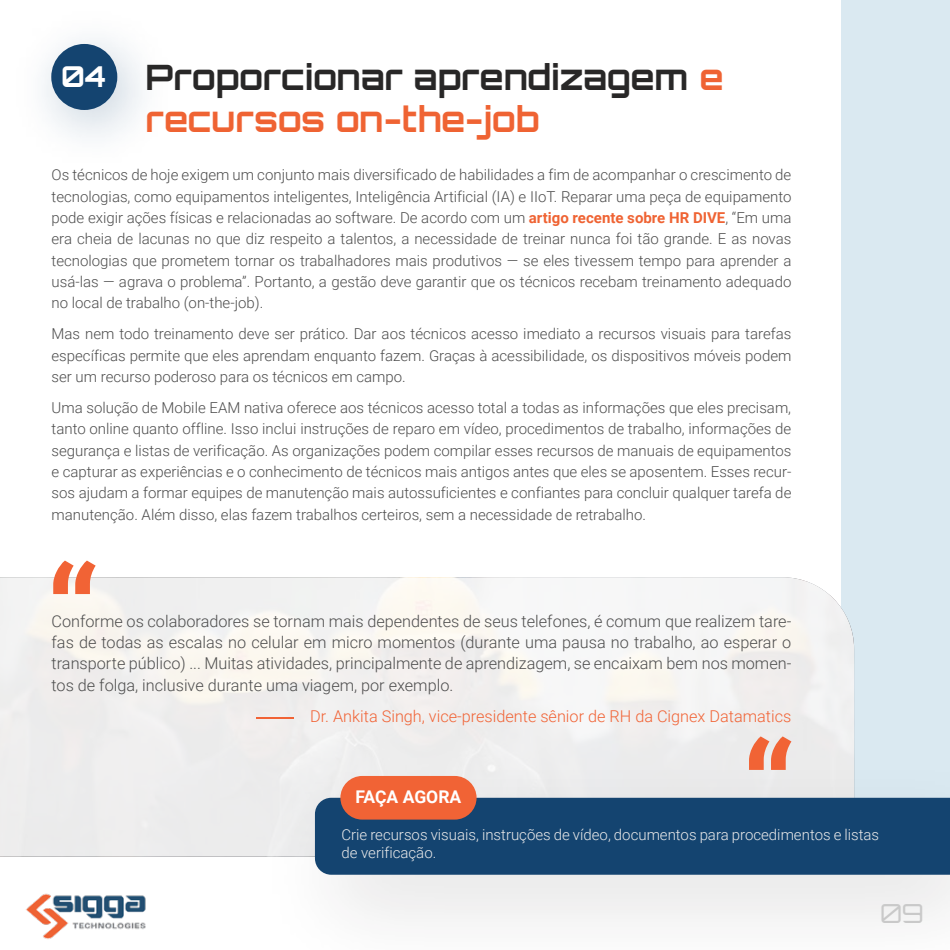
<style>
.page{position:relative;width:950px;height:950px;background:#fff}
.page>*{position:absolute;margin:0;border:0;box-sizing:border-box;transform-origin:0 0}
.t1{font:700 35px/42px "Orbitron";color:#282727}
.t2{font:700 28.75px "Orbitron";color:#fff}
.t3{font:26.25px "Orbitron";color:#c9c9c9}
.t4{font:700 17.5px "Roboto";color:#fff}
.t5{font:300 16.25px/21.2px "Roboto";color:#4d4d4d;text-align:justify}
.t6{font:300 16.25px "Roboto";color:#f16335}
.t7{font:300 15px/21.2px "Roboto";color:#4d4d4d;text-align:justify}
.t8{font:300 15px/18.8px "Roboto";color:#eaeaea}
.s1{color:#ef6333}
.s2{font-weight:700;color:#ef6333}
</style>
<div class="page">
<img style="left:44px;top:40px;width:98px;height:97px">
<div style="left:51px;top:44px;width:66px;height:66px;background:#144470;border-radius:50%"></div>
<div style="left:841px;top:0;width:108px;height:863px;background:#dae9f1"></div>
<svg style="left:0;top:577px;width:853px;height:279px;fill:#f2f1ef"></svg>
<img style="left:224px;top:724px;width:725px;height:195px">
<div style="left:315px;top:797px;width:634px;height:77px;background:#144470"></div>
<div style="left:340px;top:775px;width:136px;height:44px;background:#f16335;border-radius:22px"></div>
<div style="left:0;top:577px;width:15px;height:232px;background:#f0efef"></div>
<hr style="left:256px;top:717px;width:37px;height:1px;background:#f16335">
<svg style="left:53px;top:560px;width:43px;height:34px"></svg>
<svg style="left:748px;top:736px;width:43px;height:33px"></svg>
<img style="left:26px;top:893px;width:120px;height:46px">
<h2 class="t2" style="left:61px;top:59px;width:46px">04</h2>
<h1 class="t1" style="left:146px;top:57px;width:579px">Proporcionar aprendizagem <span class="s1">e recursos on-the-job</span></h1>
<p class="t7" style="left:52px;top:164px;width:741px">Os técnicos de hoje exigem um conjunto mais diversificado de habilidades a fim de acompanhar o crescimento de tecnologias, como equipamentos inteligentes, Inteligência Artificial (IA) e IIoT. Reparar uma peça de equipamento pode exigir ações físicas e relacionadas ao software. De acordo com um <span class="s2">artigo recente sobre HR DIVE</span>, “Em uma era cheia de lacunas no que diz respeito a talentos, a necessidade de treinar nunca foi tão grande. E as novas tecnologias que prometem tornar os trabalhadores mais produtivos — se eles tivessem tempo para aprender a usá-las — agrava o problema”. Portanto, a gestão deve garantir que os técnicos recebam treinamento adequado no local de trabalho (on-the-job).</p>
<p class="t7" style="left:52px;top:323px;width:741px">Mas nem todo treinamento deve ser prático. Dar aos técnicos acesso imediato a recursos visuais para tarefas específicas permite que eles aprendam enquanto fazem. Graças à acessibilidade, os dispositivos móveis podem ser um recurso poderoso para os técnicos em campo.</p>
<p class="t7" style="left:52px;top:396px;width:741px">Uma solução de Mobile EAM nativa oferece aos técnicos acesso total a todas as informações que eles precisam, tanto online quanto offline. Isso inclui instruções de reparo em vídeo, procedimentos de trabalho, informações de segurança e listas de verificação. As organizações podem compilar esses recursos de manuais de equipamentos e capturar as experiências e o conhecimento de técnicos mais antigos antes que eles se aposentem. Esses recur&shy;sos ajudam a formar equipes de manutenção mais autossuficientes e confiantes para concluir qualquer tarefa de manutenção. Além disso, elas fazem trabalhos certeiros, sem a necessidade de retrabalho.</p>
<p class="t5" style="left:52px;top:609px;width:741px">Conforme os colaboradores se tornam mais dependentes de seus telefones, é comum que realizem tare&shy;fas de todas as escalas no celular em micro momentos (durante uma pausa no trabalho, ao esperar o transporte público) ... Muitas atividades, principalmente de aprendizagem, se encaixam bem nos momen&shy;tos de folga, inclusive durante uma viagem, por exemplo.</p>
<p class="t6" style="left:310px;top:704px;width:482px">Dr. Ankita Singh, vice-presidente sênior de RH da Cignex Datamatics</p>
<p class="t4" style="left:355px;top:783px;width:107px">FAÇA AGORA</p>
<p class="t8" style="left:341px;top:824px;width:539px">Crie recursos visuais, instruções de vídeo, documentos para procedimentos e listas de verificação.</p>
<h3 class="t3" style="left:879px;top:897px;width:45px">09</h3>
</div>
